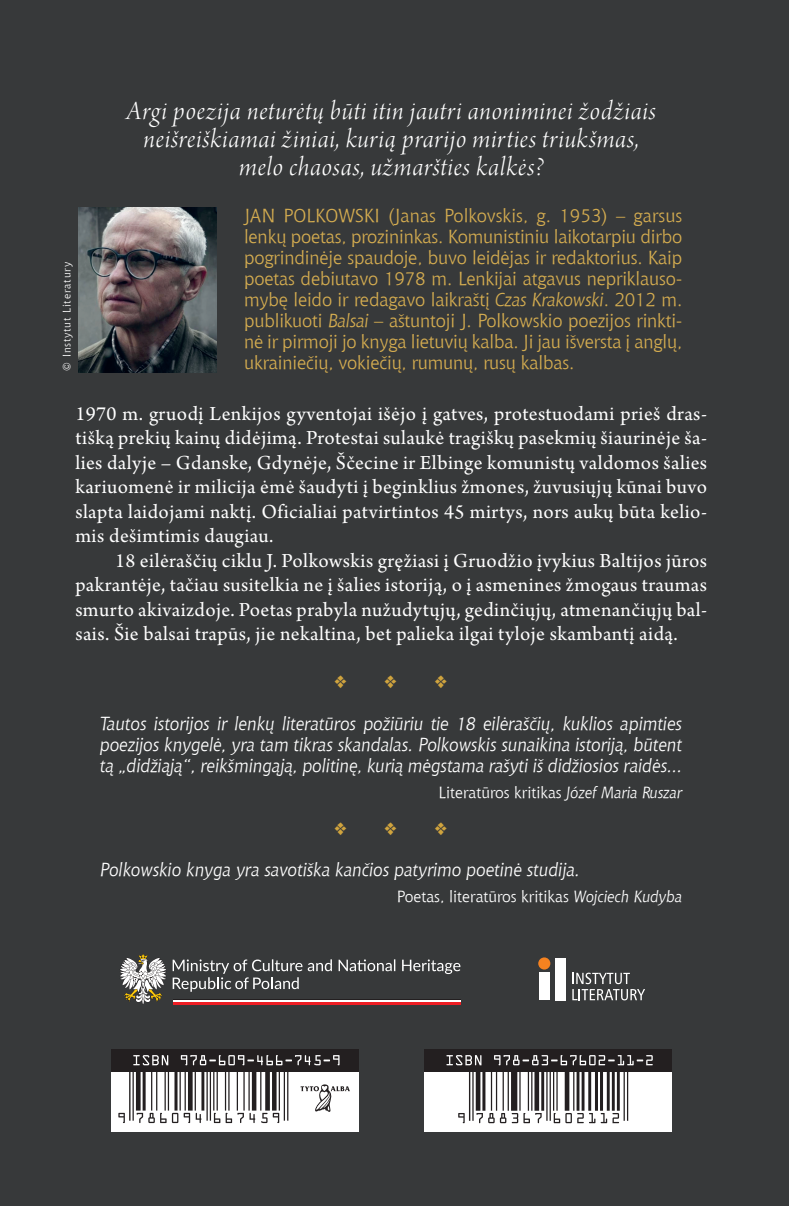
<style>
.page{position:relative;width:789px;height:1206px;background:#fff}
.page>*{position:absolute;margin:0;border:0;box-sizing:border-box;transform-origin:0 0}
.t1{font:28px/28px "Arno Pro Light Italic Display";letter-spacing:.025em;color:#fff;text-align:center}
.t2{font:26.25px "Goudy Stout";color:#d0a43e}
.t3{font:21px/24.5px "Arno Pro";letter-spacing:.02em;color:#fff;text-align:justify}
.t4{font:18.38px/21px "Chianti LT Normal";letter-spacing:-.01em;color:#d4ac50;text-align:justify}
.t5{font:18.38px/21px "Chianti LT Italic";color:#fff;text-align:justify}
.t6{font:15.75px "Chianti LT Normal";color:#fff}
.t7{font:10.5px "Chianti LT Normal";letter-spacing:.08em;color:#fff}
.s1{font-family:"Chianti LT Italic"}
</style>
<div class="page">
<div style="left:0;top:0;width:789px;height:1205px;background:#37393a"></div>
<svg style="left:111px;top:1070px;width:248px;height:61px;background:#ededed"></svg>
<div style="left:111px;top:1048px;width:248px;height:22px;background:#231f20"></div>
<svg style="left:300px;top:1084px;width:50px;height:28px"></svg>
<svg style="left:133px;top:1055px;width:35px;height:10px"></svg>
<svg style="left:181px;top:1055px;width:159px;height:10px"></svg>
<hr style="left:129px;top:1068px;width:2px;height:52px;background:#231f20">
<hr style="left:133px;top:1068px;width:1px;height:52px;background:#231f20">
<div style="left:136px;top:1068px;width:5px;height:42px;background:#231f20"></div>
<hr style="left:143px;top:1068px;width:3px;height:42px;background:#231f20">
<hr style="left:151px;top:1068px;width:1px;height:42px;background:#231f20">
<hr style="left:156px;top:1068px;width:1px;height:42px;background:#231f20">
<hr style="left:165px;top:1068px;width:1px;height:42px;background:#231f20">
<hr style="left:168px;top:1068px;width:1px;height:42px;background:#231f20">
<svg style="left:174px;top:1070px;width:4px;height:40px"></svg>
<hr style="left:180px;top:1068px;width:1px;height:42px;background:#231f20">
<hr style="left:185px;top:1068px;width:1px;height:42px;background:#231f20">
<div style="left:188px;top:1068px;width:5px;height:42px;background:#231f20"></div>
<hr style="left:195px;top:1068px;width:1px;height:42px;background:#231f20">
<hr style="left:201px;top:1068px;width:3px;height:42px;background:#231f20">
<hr style="left:206px;top:1068px;width:2px;height:52px;background:#231f20">
<hr style="left:210px;top:1068px;width:1px;height:52px;background:#231f20">
<hr style="left:213px;top:1068px;width:1px;height:42px;background:#231f20">
<hr style="left:217px;top:1068px;width:1px;height:42px;background:#231f20">
<hr style="left:225px;top:1068px;width:1px;height:42px;background:#231f20">
<hr style="left:228px;top:1068px;width:2px;height:42px;background:#231f20">
<hr style="left:237px;top:1068px;width:1px;height:42px;background:#231f20">
<hr style="left:243px;top:1068px;width:2px;height:42px;background:#231f20">
<hr style="left:248px;top:1068px;width:2px;height:42px;background:#231f20">
<hr style="left:252px;top:1068px;width:4px;height:42px;background:#231f20">
<hr style="left:260px;top:1068px;width:1px;height:42px;background:#231f20">
<div style="left:265px;top:1068px;width:5px;height:42px;background:#231f20"></div>
<div style="left:272px;top:1068px;width:5px;height:42px;background:#231f20"></div>
<hr style="left:279px;top:1068px;width:1px;height:42px;background:#231f20">
<hr style="left:284px;top:1068px;width:1px;height:52px;background:#231f20">
<hr style="left:287px;top:1068px;width:1px;height:52px;background:#231f20">
<svg style="left:118px;top:1112px;width:7px;height:10px"></svg>
<svg style="left:137px;top:1112px;width:41px;height:10px"></svg>
<svg style="left:184px;top:1112px;width:6px;height:10px"></svg>
<svg style="left:196px;top:1112px;width:6px;height:10px"></svg>
<svg style="left:214px;top:1112px;width:6px;height:10px"></svg>
<svg style="left:226px;top:1112px;width:29px;height:10px"></svg>
<svg style="left:261px;top:1112px;width:18px;height:10px"></svg>
<div style="left:424px;top:1048px;width:248px;height:83px;background:#fff"></div>
<div style="left:424px;top:1048px;width:248px;height:22px;background:#231f20"></div>
<svg style="left:446px;top:1055px;width:207px;height:67px"></svg>
<img style="left:79px;top:208px;width:137px;height:164px">
<div style="left:538px;top:957px;width:12px;height:12px;background:#f58220;border-radius:50%"></div>
<div style="left:539px;top:972px;width:10px;height:28px;background:#fff"></div>
<div style="left:555px;top:957px;width:10px;height:43px;background:#fff"></div>
<svg style="left:572px;top:972px;width:73px;height:28px"></svg>
<svg style="left:173px;top:959px;width:287px;height:32px"></svg>
<svg style="left:120px;top:954px;width:46px;height:50px"></svg>
<hr style="left:173px;top:1001px;width:287px;height:3px;background:#ee1d23">
<hr style="left:173px;top:999px;width:287px;height:2px;background:#fff">
<hr style="left:173px;top:998px;width:287px;height:1px;background:#231f20">
<h1 class="t1" style="left:127px;top:99px;width:531px">Argi poezija neturėtų būti itin jautri anoniminei žodžiais neišreiškiamai žiniai, kurią prarijo mirties triukšmas, melo chaosas, užmaršties kalkės?</h1>
<p class="t4" style="left:244px;top:204px;width:440px">JAN POLKOWSKI (Janas Polkovskis, g. 1953) – garsus lenkų poetas, prozininkas. Komunistiniu laikotarpiu dirbo pogrindinėje spaudoje, buvo leidėjas ir redaktorius. Kaip poetas debiutavo 1978 m. Lenkijai atgavus nepriklauso&shy;mybę leido ir redagavo laikraštį <span class="s1">Czas Krakowski</span>. 2012 m. publikuoti <span class="s1">Balsai</span> – aštuntoji J. Polkowskio poezijos rinkti&shy;nė ir pirmoji jo knyga lietuvių kalba. Ji jau išversta į anglų, ukrainiečių, vokiečių, rumunų, rusų kalbas.</p>
<p class="t3" style="left:75px;top:402px;width:633px">1970 m. gruodį Lenkijos gyventojai išėjo į gatves, protestuodami prieš dras&shy;tišką prekių kainų didėjimą. Protestai sulaukė tragiškų pasekmių šiaurinėje ša&shy;lies dalyje – Gdanske, Gdynėje, Ščecine ir Elbinge komunistų valdomos šalies kariuomenė ir milicija ėmė šaudyti į beginklius žmones, žuvusiųjų kūnai buvo slapta laidojami naktį. Oficialiai patvirtintos 45 mirtys, nors aukų būta kelio&shy;mis dešimtimis daugiau.</p>
<p class="t3" style="left:75px;top:549px;width:633px;text-indent:40px">18 eilėraščių ciklu J. Polkowskis gręžiasi į Gruodžio įvykius Baltijos jūros pakrantėje, tačiau susitelkia ne į šalies istoriją, o į asmenines žmogaus traumas smurto akivaizdoje. Poetas prabyla nužudytųjų, gedinčiųjų, atmenančiųjų bal&shy;sais. Šie balsai trapūs, jie nekaltina, bet palieka ilgai tyloje skambantį aidą.</p>
<p class="t2" style="left:332px;top:670px;width:120px">***</p>
<p class="t5" style="left:100px;top:712px;width:584px">Tautos istorijos ir lenkų literatūros požiūriu tie 18 eilėraščių, kuklios apimties poezijos knygelė, yra tam tikras skandalas. Polkowskis sunaikina istoriją, būtent tą „didžiąją“, reikšmingąją, politinę, kurią mėgstama rašyti iš didžiosios raidės...</p>
<p class="t6" style="left:439px;top:781px;width:245px">Literatūros kritikas <span class="s1">Józef Maria Ruszar</span></p>
<p class="t2" style="left:332px;top:818px;width:120px">***</p>
<p class="t5" style="left:100px;top:858px;width:481px">Polkowskio knyga yra savotiška kančios patyrimo poetinė studija.</p>
<p class="t6" style="left:397px;top:885px;width:287px">Poetas, literatūros kritikas <span class="s1">Wojciech Kudyba</span></p>
<p class="t7" style="left:60px;top:371px;width:110px;rotate:-90deg">© Instytut Literatury</p>
</div>
